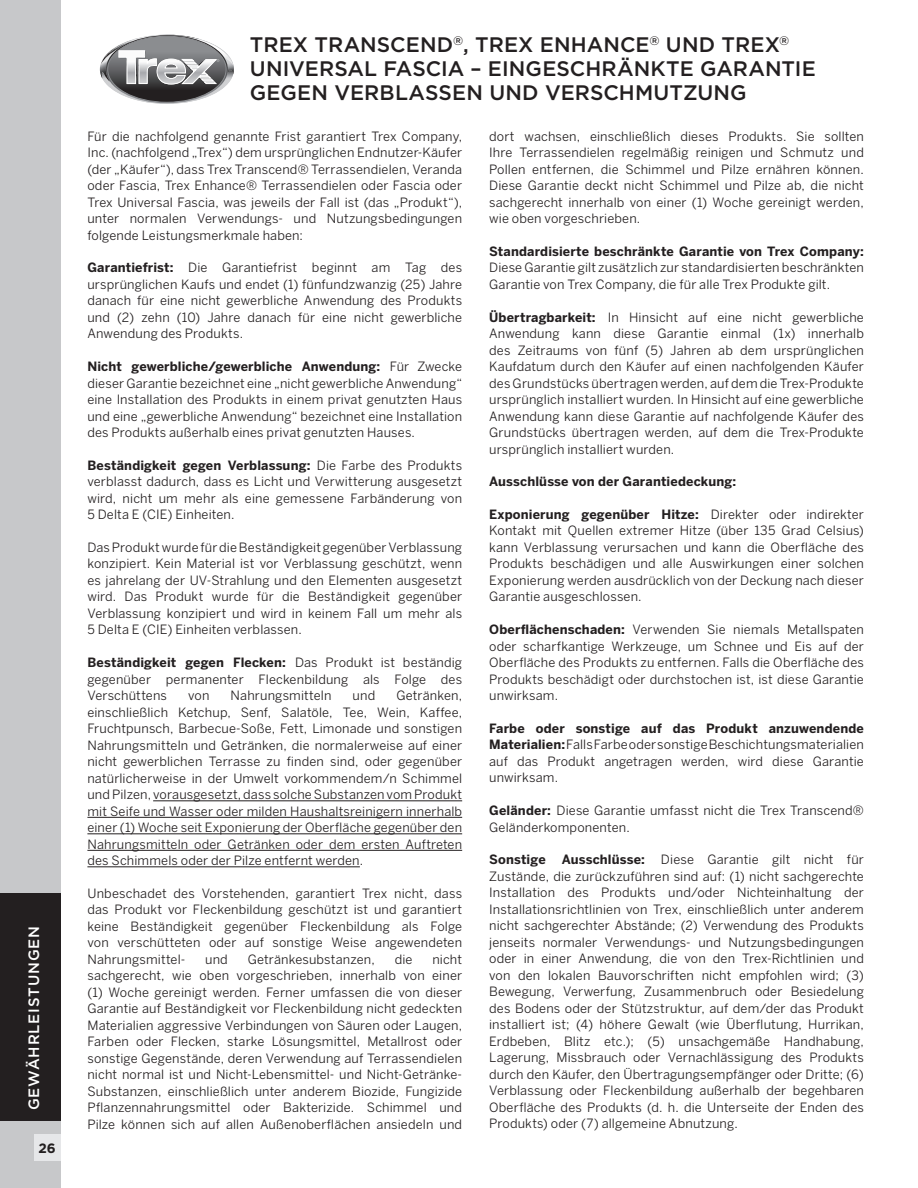
<style>
.page{position:relative;width:918px;height:1188px;background:#fff}
.page>*{position:absolute;margin:0;border:0;box-sizing:border-box;transform-origin:0 0}
.Main_headline{font:500 21px/24px "Gotham";letter-spacing:.005em;color:#231f20}
.t1{font:500 15px "Gotham";letter-spacing:.055em;color:#fff}
.t2{font:700 13.5px "Gotham";color:#231f20}
.Body_copy{font:12.75px/16.5px "Benton Sans";letter-spacing:.01em;color:#231f20;text-align:justify}
.Body_copy-2{font:700 12.75px "Benton Sans";letter-spacing:.01em;color:#231f20}
.s1{font-weight:700}
</style>
<div class="page">
<div style="left:0;top:0;width:61px;height:1188px;background:#c7c8ca"></div>
<div style="left:0;top:893px;width:61px;height:227px;background:#231f20"></div>
<div style="left:34px;top:1134px;width:27px;height:27px;background:#e6e7e9"></div>
<svg style="left:100px;top:35px;width:134px;height:69px"></svg>
<hr style="left:153px;top:801px;width:309px;height:1px;background:#231f20">
<hr style="left:87px;top:817px;width:375px;height:1px;background:#231f20">
<hr style="left:87px;top:834px;width:375px;height:1px;background:#231f20">
<hr style="left:87px;top:850px;width:375px;height:1px;background:#231f20">
<hr style="left:87px;top:867px;width:273px;height:1px;background:#231f20">
<p class="t1" style="left:25px;top:1110px;width:186px;rotate:-90deg">GEWÄHRLEISTUNGEN</p>
<p class="t2" style="left:39px;top:1141px;width:19px">26</p>
<p class="Main_headline" style="left:250px;top:32px;width:567px">TREX TRANSCEND<sup>®</sup>, TREX ENHANCE<sup>®</sup> UND TREX<sup>®<br></sup>UNIVERSAL FASCIA – EINGESCHRÄNKTE GARANTIE<br>GEGEN VERBLASSEN UND VERSCHMUTZUNG</p>
<p class="Body_copy" style="left:87px;top:128px;width:376px">Für die nachfolgend genannte Frist garantiert Trex Company, Inc. (nachfolgend „Trex“) dem ursprünglichen Endnutzer-Käufer (der „Käufer“), dass Trex Transcend® Terrassendielen, Veranda oder Fascia, Trex Enhance® Terrassendielen oder Fascia oder Trex Universal Fascia, was jeweils der Fall ist (das „Produkt“), unter normalen Verwendungs- und Nutzungsbedingungen folgende Leistungsmerkmale haben:</p>
<p class="Body_copy" style="left:87px;top:259px;width:376px"><span class="s1">Garantiefrist:</span> Die Garantiefrist beginnt am Tag des ursprünglichen Kaufs und endet (1) fünfundzwanzig (25) Jahre danach für eine nicht gewerbliche Anwendung des Produkts und (2) zehn (10) Jahre danach für eine nicht gewerbliche Anwendung des Produkts.</p>
<p class="Body_copy" style="left:87px;top:358px;width:376px"><span class="s1">Nicht gewerbliche/gewerbliche Anwendung:</span> Für Zwecke dieser Garantie bezeichnet eine „nicht gewerbliche Anwendung“ eine Installation des Produkts in einem privat genutzten Haus und eine „gewerbliche Anwendung“ bezeichnet eine Installation des Produkts außerhalb eines privat genutzten Hauses.</p>
<p class="Body_copy" style="left:87px;top:457px;width:376px"><span class="s1">Beständigkeit gegen Verblassung:</span> Die Farbe des Produkts verblasst dadurch, dass es Licht und Verwitterung ausgesetzt wird, nicht um mehr als eine gemessene Farbänderung von 5 Delta E (CIE) Einheiten.</p>
<p class="Body_copy" style="left:87px;top:539px;width:376px">Das Produkt wurde für die Beständigkeit gegenüber Verblassung konzipiert. Kein Material ist vor Verblassung geschützt, wenn es jahrelang der UV-Strahlung und den Elementen ausgesetzt wird. Das Produkt wurde für die Beständigkeit gegenüber Verblassung konzipiert und wird in keinem Fall um mehr als 5 Delta E (CIE) Einheiten verblassen.</p>
<p class="Body_copy" style="left:87px;top:654px;width:376px"><span class="s1">Beständigkeit gegen Flecken:</span> Das Produkt ist beständig gegenüber permanenter Fleckenbildung als Folge des Verschüttens</p>
<p class="Body_copy" style="left:489px;top:128px;width:376px">dort wachsen, einschließlich dieses Produkts. Sie sollten Ihre Terrassendielen regelmäßig reinigen und Schmutz und Pollen entfernen, die Schimmel und Pilze ernähren können.<br>Diese Garantie deckt nicht Schimmel und Pilze ab, die nicht sachgerecht innerhalb von einer (1) Woche gereinigt werden, wie oben vorgeschrieben.</p>
<p class="Body_copy" style="left:489px;top:243px;width:376px"><span class="s1">Standardisierte beschränkte Garantie von Trex Company:<br></span>Diese Garantie gilt zusätzlich zur standardisierten beschränkten Garantie von Trex Company, die für alle Trex Produkte gilt.</p>
<p class="Body_copy" style="left:489px;top:309px;width:376px"><span class="s1">Übertragbarkeit:</span> In Hinsicht auf eine nicht gewerbliche Anwendung kann diese Garantie einmal (1x) innerhalb des Zeitraums von fünf (5) Jahren ab dem ursprünglichen Kaufdatum durch den Käufer auf einen nachfolgenden Käufer des Grundstücks übertragen werden, auf dem die Trex-Produkte ursprünglich installiert wurden. In Hinsicht auf eine gewerbliche Anwendung kann diese Garantie auf nachfolgende Käufer des Grundstücks übertragen werden, auf dem die Trex-Produkte ursprünglich installiert wurden.</p>
<p class="Body_copy-2" style="left:489px;top:474px;width:249px">Ausschlüsse von der Garantiedeckung:</p>
<p class="Body_copy" style="left:489px;top:506px;width:376px"><span class="s1">Exponierung gegenüber Hitze:</span> Direkter oder indirekter Kontakt mit Quellen extremer Hitze (über 135 Grad Celsius) kann Verblassung verursachen und kann die Oberfläche des Produkts beschädigen und alle Auswirkungen einer solchen Exponierung werden ausdrücklich von der Deckung nach dieser Garantie ausgeschlossen.</p>
<p class="Body_copy" style="left:489px;top:621px;width:376px"><span class="s1">Oberflächenschaden:</span> Verwenden Sie niemals Metallspaten oder scharfkantige Werkzeuge, um Schnee und Eis auf der Oberfläche des Produkts zu entfernen. Falls die Oberfläche des Produkts beschädigt oder durchstochen ist, ist diese Garantie unwirksam.</p>
<p class="Body_copy" style="left:489px;top:720px;width:376px"><span class="s1">Farbe oder sonstige auf das Produkt anzuwendende Materialien:</span> Falls Farbe oder sonstige Beschichtungsmaterialien auf das Produkt angetragen werden, wird diese Garantie unwirksam.</p>
<p class="Body_copy" style="left:489px;top:802px;width:376px"><span class="s1">Geländer:</span> Diese Garantie umfasst nicht die Trex Transcend®<br>Geländerkomponenten.</p>
<p class="Body_copy-2" style="left:489px;top:852px;width:58px">Sonstige</p>
<p class="Body_copy-2" style="left:562px;top:852px;width:85px">Ausschlüsse:</p>
<p class="Body_copy" style="left:87px;top:687px;width:376px;text-indent:309px">Getränken, einschließlich Ketchup, Senf, Salatöle, Tee, Wein, Kaffee, Fruchtpunsch, Barbecue-Soße, Fett, Limonade und sonstigen Nahrungsmitteln und Getränken, die normalerweise auf einer nicht gewerblichen Terrasse zu finden sind, oder gegenüber natürlicherweise in der Umwelt vorkommendem/n Schimmel und Pilzen, vorausgesetzt, dass solche Substanzen vom Produkt mit Seife und Wasser oder milden Haushaltsreinigern innerhalb einer (1) Woche seit Exponierung der Oberfläche gegenüber den Nahrungsmitteln oder Getränken oder dem ersten Auftreten des Schimmels oder der Pilze entfernt werden.</p>
<p class="Body_copy" style="left:87px;top:885px;width:376px">Unbeschadet des Vorstehenden, garantiert Trex nicht, dass das Produkt vor Fleckenbildung geschützt ist und garantiert keine Beständigkeit gegenüber Fleckenbildung als Folge von verschütteten oder auf sonstige Weise angewendeten Nahrungsmittel-</p>
<p class="Body_copy" style="left:188px;top:687px;width:23px">von</p>
<p class="Body_copy" style="left:231px;top:687px;width:102px">Nahrungsmitteln</p>
<p class="Body_copy" style="left:353px;top:687px;width:24px">und</p>
<p class="Body_copy" style="left:489px;top:851px;width:376px;text-indent:172px">Diese Garantie gilt nicht für Zustände, die zurückzuführen sind auf: (1) nicht sachgerechte Installation des Produkts und/oder Nichteinhaltung der Installationsrichtlinien von Trex, einschließlich unter anderem nicht sachgerechter Abstände; (2) Verwendung des Produkts jenseits normaler Verwendungs- und Nutzungsbedingungen oder in einer Anwendung, die von den Trex-Richtlinien und von den lokalen Bauvorschriften nicht empfohlen wird; (3)<br>Bewegung, Verwerfung, Zusammenbruch oder Besiedelung des Bodens oder der Stützstruktur, auf dem/der das Produkt installiert ist; (4) höhere Gewalt (wie Überflutung, Hurrikan, Erdbeben, Blitz etc.); (5) unsachgemäße Handhabung, Lagerung, Missbrauch oder Vernachlässigung des Produkts durch den Käufer, den Übertragungsempfänger oder Dritte; (6)<br>Verblassung oder Fleckenbildung außerhalb der begehbaren Oberfläche des Produkts (d. h. die Unterseite der Enden des Produkts) oder (7) allgemeine Abnutzung.</p>
<p class="Body_copy" style="left:205px;top:951px;width:24px">und</p>
<p class="Body_copy" style="left:248px;top:951px;width:129px">Getränkesubstanzen,</p>
<p class="Body_copy" style="left:395px;top:951px;width:19px">die</p>
<p class="Body_copy" style="left:87px;top:951px;width:376px;text-indent:345px">nicht sachgerecht, wie oben vorgeschrieben, innerhalb von einer (1) Woche gereinigt werden. Ferner umfassen die von dieser Garantie auf Beständigkeit vor Fleckenbildung nicht gedeckten Materialien aggressive Verbindungen von Säuren oder Laugen, Farben oder Flecken, starke Lösungsmittel, Metallrost oder sonstige Gegenstände, deren Verwendung auf Terrassendielen nicht normal ist und Nicht-Lebensmittel- und Nicht-Getränke-Substanzen, einschließlich unter anderem Biozide, Fungizide Pflanzennahrungsmittel oder Bakterizide. Schimmel und Pilze können sich auf allen Außenoberflächen ansiedeln und</p>
</div>
